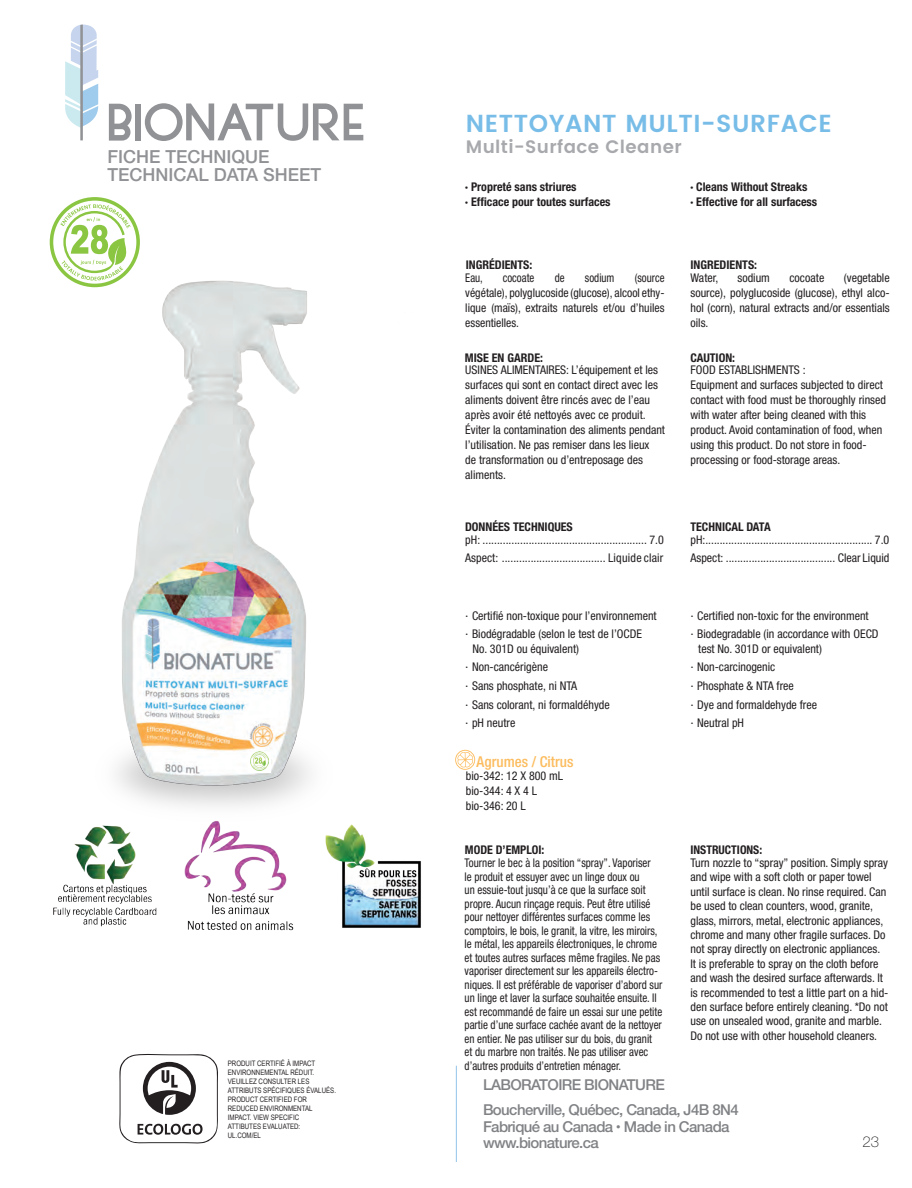
<style>
.page{position:relative;width:912px;height:1188px;background:#fff}
.page>*{position:absolute;margin:0;border:0;box-sizing:border-box;transform-origin:0 0}
.t1{font:600 24.6px "Poppins";letter-spacing:.025em;color:#78bde8}
.t2{font:500 18px/18px "Helvetica Neue LT Std";color:#919295}
.t3{font:600 18px "Poppins";letter-spacing:.025em;color:#a8a9ad}
.t4{font:500 15px/25px "Helvetica Neue LT Std";letter-spacing:-.04em;color:#808285}
.t5{font:500 condensed 15px "Helvetica Neue LT Std";color:#fcbc5e}
.t6{font:100 15px "Helvetica Neue LT Std";color:#231f20}
.t7{font:condensed 12px/15px "Helvetica Neue LT Std";color:#231f20}
.t8{font:condensed 12px/13.5px "Helvetica Neue LT Std";color:#231f20;scale:.92 1}
.t9{font:700 condensed 12px/15px "Helvetica Neue LT Std";color:#231f20}
.t10{font:condensed 12px/15px "Helvetica Neue LT Std";color:#231f20;text-align:justify;scale:.91 1}
.t11{font:condensed 12px/18px "Helvetica Neue LT Std";letter-spacing:.02em;color:#231f20}
.t12{font:7.5px/9px "Arial Narrow";color:#231f20}
.s1{font-stretch:normal}
.s2{font-size:9px}
</style>
<div class="page">
<svg style="left:65px;top:24px;width:33px;height:104px"></svg>
<hr style="left:80px;top:25px;width:3px;height:115px;background:#919295">
<svg style="left:109px;top:104px;width:22px;height:37px"></svg>
<div style="left:135px;top:104px;width:6px;height:37px;background:#919295"></div>
<svg style="left:145px;top:103px;width:218px;height:38px"></svg>
<hr style="left:455px;top:1066px;width:2px;height:96px;background:#9fcbec">
<svg style="left:50px;top:197px;width:90px;height:45px"></svg>
<img style="left:50px;top:242px;width:261px;height:565px">
<svg style="left:455px;top:750px;width:20px;height:20px"></svg>
<img style="left:53px;top:825px;width:104px;height:102px">
<img style="left:184px;top:821px;width:110px;height:110px">
<img style="left:325px;top:824px;width:96px;height:104px">
<svg style="left:119px;top:1053px;width:99px;height:91px"></svg>
<div style="left:248px;top:753px;width:23px;height:20px;background:#fff"></div>
<img style="left:250px;top:752px;width:19px;height:18px">
<h2 class="t2" style="left:107px;top:147px;width:215px">FICHE TECHNIQUE<br>TECHNICAL DATA SHEET</h2>
<p class="t12" style="left:228px;top:1059px;width:110px">PRODUIT CERTIFIÉ À IMPACT<br>ENVIRONNEMENTAL RÉDUIT.<br>VEUILLEZ CONSULTER LES<br>ATTRIBUTS SPÉCIFIQUES ÉVALUÉS.<br>PRODUCT CERTIFIED FOR<br>REDUCED ENVIRONMENTAL<br>IMPACT. VIEW SPECIFIC<br>ATTIBUTES EVALUATED:<br>UL.COM/EL</p>
<h1 class="t1" style="left:465px;top:105px;width:367px">NETTOYANT MULTI-SURFACE</h1>
<h2 class="t3" style="left:465px;top:134px;width:217px">Multi-Surface Cleaner</h2>
<p class="t9" style="left:465px;top:179px;width:147px">∙ Propreté sans striures<br>∙ Efficace pour toutes surfaces</p>
<p class="t9" style="left:690px;top:179px;width:128px">∙ Cleans Without Streaks<br>∙ Effective for all surfacess</p>
<p class="t9" style="left:465px;top:257px;width:68px">INGRÉDIENTS:</p>
<p class="t9" style="left:690px;top:257px;width:68px">INGREDIENTS:</p>
<p class="t10" style="left:465px;top:270px;width:220px;text-indent:169px">(source végétale), polyglucoside (glucose), alcool ethy&shy;lique (maïs), extraits naturels et/ou d’huiles essentielles.</p>
<p class="t7" style="left:465px;top:362px;width:201px">USINES ALIMENTAIRES: L’équipement et les surfaces qui sont en contact direct avec les aliments doivent être rincés avec de l’eau après avoir été nettoyés avec ce produit.<br>Éviter la contamination des aliments pendant l’utilisation. Ne pas remiser dans les lieux<br>de transformation ou d’entreposage des aliments.</p>
<p class="t10" style="left:465px;top:270px;width:21px">Eau,</p>
<p class="t10" style="left:502px;top:270px;width:36px">cocoate</p>
<p class="t10" style="left:554px;top:270px;width:12px">de</p>
<p class="t10" style="left:584px;top:270px;width:34px">sodium</p>
<p class="t7" style="left:690px;top:270px;width:29px">Water,</p>
<p class="t7" style="left:737px;top:270px;width:34px">sodium</p>
<p class="t7" style="left:789px;top:270px;width:36px">cocoate</p>
<p class="t7" style="left:690px;top:270px;width:201px;text-align:justify;text-indent:153px">(vegetable source), polyglucoside (glucose), ethyl alco&shy;hol (corn), natural extracts and/or essentials oils.</p>
<p class="t9" style="left:465px;top:350px;width:79px">MISE EN GARDE:</p>
<p class="t9" style="left:690px;top:350px;width:46px">CAUTION:</p>
<p class="t7" style="left:690px;top:362px;width:197px">FOOD ESTABLISHMENTS :<br>Equipment and surfaces subjected to direct contact with food must be thoroughly rinsed with water after being cleaned with this product. Avoid contamination of food, when using this product. Do not store in food&shy;processing or food-storage areas.</p>
<p class="t9" style="left:465px;top:519px;width:109px">DONNÉES TECHNIQUES</p>
<p class="t9" style="left:690px;top:519px;width:82px">TECHNICAL DATA</p>
<p class="t11" style="left:465px;top:531px;width:200px">pH: ......................................................... 7.0<br>Aspect: .................................... Liquide clair</p>
<p class="t7" style="left:465px;top:606px;width:193px;line-height:18.6px"><span class="s1">∙</span> Certifié non-toxique pour l’environnement <span class="s1">∙</span> Biodégradable (selon le test de l’OCDE</p>
<p class="t7" style="left:465px;top:639px;width:146px;line-height:18.6px;text-indent:7px">No. 301D ou équivalent)<br><span class="s1">∙</span> Non-cancérigène<br><span class="s1">∙</span> Sans phosphate, ni NTA<br><span class="s1">∙</span> Sans colorant, ni formaldéhyde <span class="s1">∙</span> pH neutre</p>
<p class="t5" style="left:476px;top:752px;width:98px">Agrumes / Citrus</p>
<p class="t7" style="left:465px;top:768px;width:99px">bio-342: 12 X 800 mL bio-344: 4 X 4 L bio-346: 20 L</p>
<p class="t7" style="left:690px;top:531px;width:200px;line-height:18px">pH:.......................................................... 7.0<br>Aspect: ...................................... Clear Liquid</p>
<p class="t7" style="left:690px;top:606px;width:189px;line-height:18.6px"><span class="s1">∙</span> Certified non-toxic for the environment<br><span class="s1">∙</span> Biodegradable (in accordance with OECD</p>
<p class="t7" style="left:690px;top:639px;width:133px;line-height:18.6px;text-indent:8px">test No. 301D or equivalent) <span class="s1">∙</span> Non-carcinogenic<br><span class="s1">∙</span> Phosphate &amp; NTA free<br><span class="s1">∙</span> Dye and formaldehyde free <span class="s1">∙</span> Neutral pH</p>
<p class="t9" style="left:465px;top:842px;width:81px">MODE D’EMPLOI:</p>
<p class="t9" style="left:690px;top:842px;width:73px">INSTRUCTIONS:</p>
<p class="t8" style="left:464px;top:856px;width:216px">Tourner le bec à la position “spray”. Vaporiser<br>le produit et essuyer avec un linge doux ou<br>un essuie-tout jusqu’à ce que la surface soit propre. Aucun rinçage requis. Peut être utilisé pour nettoyer différentes surfaces comme les comptoirs, le bois, le granit, la vitre, les miroirs, le métal, les appareils électroniques, le chrome et toutes autres surfaces même fragiles. Ne pas vaporiser directement sur les appareils électro&shy;niques. Il est préférable de vaporiser d’abord sur un linge et laver la surface souhaitée ensuite. Il est recommandé de faire un essai sur une petite partie d’une surface cachée avant de la nettoyer en entier. Ne pas utiliser sur du bois, du granit et du marbre non traités. Ne pas utiliser avec d’autres produits d’entretien ménager.</p>
<p class="t7" style="left:690px;top:856px;width:199px;line-height:14.4px">Turn nozzle to “spray” position. Simply spray and wipe with a soft cloth or paper towel until surface is clean. No rinse required. Can be used to clean counters, wood, granite, glass, mirrors, metal, electronic appliances, chrome and many other fragile surfaces. Do not spray directly on electronic appliances.<br>It is preferable to spray on the cloth before and wash the desired surface afterwards. It is recommended to test a little part on a hid&shy;den surface before entirely cleaning. *Do not use on unsealed wood, granite and marble.<br>Do not use with other household cleaners.</p>
<p class="t4" style="left:483px;top:1072px;width:257px">LABORATOIRE BIONATURE<br>Boucherville, Québec, Canada, J4B 8N4</p>
<p class="t4" style="left:483px;top:1118px;width:248px;line-height:16.5px">Fabriqué au Canada <span class="s2">•</span> Made in Canada www.bionature.ca</p>
<p class="t6" style="left:862px;top:1133px;width:18px">23</p>
</div>
